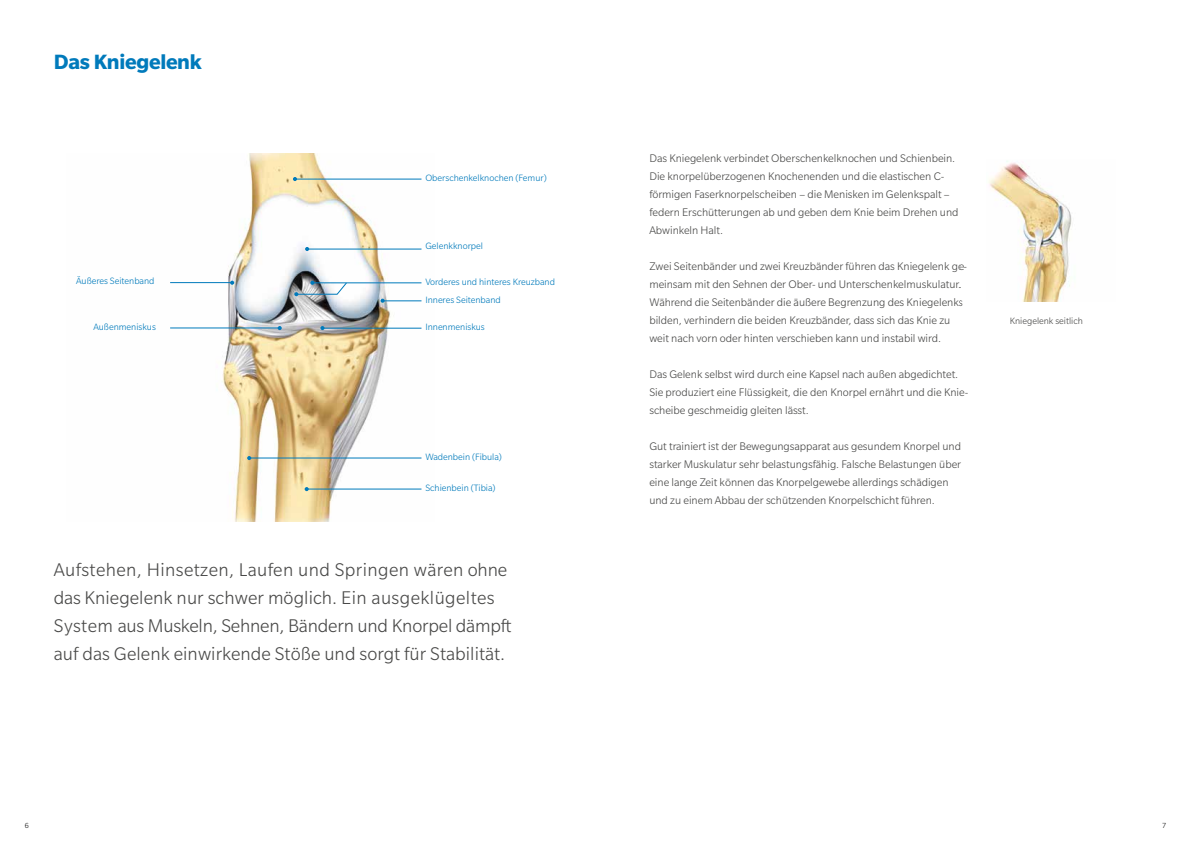
<style>
.page{position:relative;width:1191px;height:842px;background:#fff}
.page>*{position:absolute;margin:0;border:0;box-sizing:border-box;transform-origin:0 0}
.t1{font:700 22.5px "Slate Pro";letter-spacing:-.015em;color:#007abb}
.t2{font:300 20px/28px "Slate Pro";letter-spacing:.005em;color:#494948}
.t3{font:300 12px/18px "Slate Pro";letter-spacing:-.005em;color:#494948}
.t4{font:300 10px/18px "Slate Pro";color:#007abb}
.t5{font:300 10px "Slate Pro";color:#494948}
.t6{font:300 8px "Slate Pro";color:#000}
</style>
<div class="page">
<img style="left:989px;top:161px;width:83px;height:141px">
<img style="left:170px;top:153px;width:252px;height:369px">
<hr style="left:323px;top:328px;width:98px;height:1px;background:#007abb">
<hr style="left:307px;top:249px;width:114px;height:1px;background:#007abb">
<hr style="left:307px;top:489px;width:114px;height:1px;background:#007abb">
<hr style="left:296px;top:179px;width:125px;height:1px;background:#007abb">
<svg style="left:293px;top:177px;width:4px;height:4px"></svg>
<svg style="left:320px;top:326px;width:4px;height:4px"></svg>
<svg style="left:305px;top:247px;width:4px;height:4px"></svg>
<svg style="left:305px;top:487px;width:4px;height:4px"></svg>
<hr style="left:249px;top:457px;width:172px;height:1px;background:#007abb">
<svg style="left:247px;top:456px;width:4px;height:4px"></svg>
<hr style="left:313px;top:282px;width:108px;height:1px;background:#007abb">
<hr style="left:383px;top:300px;width:38px;height:1px;background:#007abb">
<svg style="left:380px;top:299px;width:5px;height:4px"></svg>
<hr style="left:170px;top:327px;width:109px;height:1px;background:#007abb">
<svg style="left:278px;top:326px;width:4px;height:4px"></svg>
<hr style="left:170px;top:282px;width:61px;height:1px;background:#007abb">
<svg style="left:230px;top:281px;width:4px;height:4px"></svg>
<svg style="left:294px;top:281px;width:54px;height:15px"></svg>
<h1 class="t1" style="left:54px;top:49px;width:149px">Das Kniegelenk</h1>
<p class="t4" style="left:76px;top:272px;width:80px">Äußeres Seitenband</p>
<p class="t4" style="left:93px;top:317px;width:64px">Außenmeniskus</p>
<p class="t4" style="left:425px;top:169px;width:123px">Oberschenkelknochen (Femur)</p>
<p class="t4" style="left:425px;top:237px;width:59px">Gelenkknorpel</p>
<p class="t4" style="left:425px;top:273px;width:131px">Vorderes und hinteres Kreuzband<br>Inneres Seitenband</p>
<p class="t4" style="left:425px;top:317px;width:61px">Innenmeniskus</p>
<p class="t4" style="left:425px;top:447px;width:78px">Wadenbein (Fibula)</p>
<p class="t4" style="left:425px;top:478px;width:72px">Schienbein (Tibia)</p>
<h2 class="t2" style="left:54px;top:555px;width:459px">Aufstehen, Hinsetzen, Laufen und Springen wären ohne das Kniegelenk nur schwer möglich. Ein ausgeklügeltes System aus Muskeln, Sehnen, Bändern und Knorpel dämpft auf das Gelenk einwirkende Stöße und sorgt für Stabilität.</h2>
<p class="t3" style="left:649px;top:149px;width:311px">Das Kniegelenk verbindet Oberschenkelknochen und Schienbein.<br>Die knorpelüberzogenen Knochenenden und die elastischen C&shy;förmigen Faserknorpelscheiben – die Menisken im Gelenkspalt – federn Erschütterungen ab und geben dem Knie beim Drehen und Abwinkeln Halt.</p>
<p class="t3" style="left:649px;top:257px;width:319px">Zwei Seitenbänder und zwei Kreuzbänder führen das Kniegelenk ge&shy;meinsam mit den Sehnen der Ober- und Unterschenkelmuskulatur.<br>Während die Seitenbänder die äußere Begrenzung des Kniegelenks bilden, verhindern die beiden Kreuzbänder, dass sich das Knie zu weit nach vorn oder hinten verschieben kann und instabil wird.</p>
<p class="t3" style="left:649px;top:365px;width:320px">Das Gelenk selbst wird durch eine Kapsel nach außen abgedichtet.<br>Sie produziert eine Flüssigkeit, die den Knorpel ernährt und die Knie&shy;scheibe geschmeidig gleiten lässt.</p>
<p class="t3" style="left:649px;top:437px;width:313px">Gut trainiert ist der Bewegungsapparat aus gesundem Knorpel und starker Muskulatur sehr belastungsfähig. Falsche Belastungen über eine lange Zeit können das Knorpelgewebe allerdings schädigen und zu einem Abbau der schützenden Knorpelschicht führen.</p>
<p class="t5" style="left:1009px;top:316px;width:75px">Kniegelenk seitlich</p>
<p class="t6" style="left:25px;top:821px;width:5px">6</p>
<p class="t6" style="left:1162px;top:821px;width:5px">7</p>
</div>
